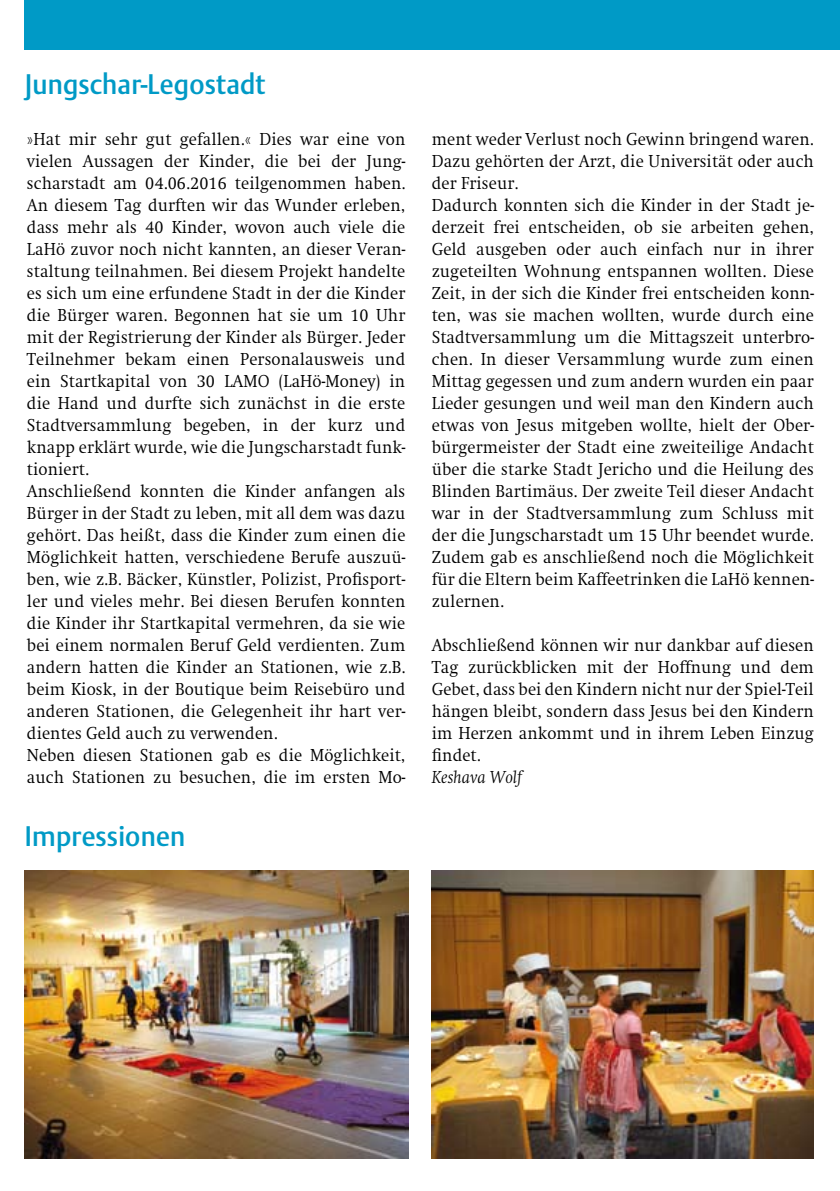
<style>
.page{position:relative;width:840px;height:1191px;background:#fff}
.page>*{position:absolute;margin:0;border:0;box-sizing:border-box;transform-origin:0 0}
.t1{font:500 28px "DTL Argo TOT";letter-spacing:.005em;color:#009ac6;scale:.94 1}
.t2{font:300 18px/22px "Swift EF";letter-spacing:.005em;color:#000;scale:.94 1}
.t3{font:italic 300 18px "Swift EF";letter-spacing:.005em;color:#000;scale:.94 1}
</style>
<div class="page">
<div style="left:25px;top:0;width:814px;height:50px;background:#009ac6"></div>
<img style="left:25px;top:870px;width:383px;height:288px">
<img style="left:431px;top:870px;width:382px;height:288px">
<h1 class="t1" style="left:25px;top:67px;width:257px">Jungschar-Legostadt</h1>
<p class="t2" style="left:27px;top:129px;width:404px">»Hat mir sehr gut gefallen.« Dies war eine von vielen Aussagen der Kinder, die bei der Jung&shy;scharstadt am 04.06.2016 teilgenommen haben.<br>An diesem Tag durften wir das Wunder erleben, dass mehr als 40 Kinder, wovon auch viele die LaHö zuvor noch nicht kannten, an dieser Veran&shy;staltung teilnahmen. Bei diesem Projekt handelte es sich um eine erfundene Stadt in der die Kinder die Bürger waren. Begonnen hat sie um 10 Uhr mit der Registrierung der Kinder als Bürger. Jeder Teilnehmer bekam einen Personalausweis und ein Startkapital von 30 LAMO (LaHö-Money) in die Hand und durfte sich zunächst in die erste Stadtversammlung begeben, in der kurz und knapp erklärt wurde, wie die Jungscharstadt funk&shy;tioniert.<br>Anschließend konnten die Kinder anfangen als Bürger in der Stadt zu leben, mit all dem was dazu gehört. Das heißt, dass die Kinder zum einen die Möglichkeit hatten, verschiedene Berufe auszuü&shy;ben, wie z.B. Bäcker, Künstler, Polizist, Profisport&shy;ler und vieles mehr. Bei diesen Berufen konnten die Kinder ihr Startkapital vermehren, da sie wie bei einem normalen Beruf Geld verdienten. Zum andern hatten die Kinder an Stationen, wie z.B. beim Kiosk, in der Boutique beim Reisebüro und anderen Stationen, die Gelegenheit ihr hart ver&shy;dientes Geld auch zu verwenden.<br>Neben diesen Stationen gab es die Möglichkeit, auch Stationen zu besuchen, die im ersten Mo-</p>
<p class="t2" style="left:431px;top:129px;width:408px">ment weder Verlust noch Gewinn bringend waren.<br>Dazu gehörten der Arzt, die Universität oder auch der Friseur.<br>Dadurch konnten sich die Kinder in der Stadt je&shy;derzeit frei entscheiden, ob sie arbeiten gehen, Geld ausgeben oder auch einfach nur in ihrer zugeteilten Wohnung entspannen wollten. Diese Zeit, in der sich die Kinder frei entscheiden konn&shy;ten, was sie machen wollten, wurde durch eine Stadtversammlung um die Mittagszeit unterbro&shy;chen. In dieser Versammlung wurde zum einen Mittag gegessen und zum andern wurden ein paar Lieder gesungen und weil man den Kindern auch etwas von Jesus mitgeben wollte, hielt der Ober&shy;bürgermeister der Stadt eine zweiteilige Andacht über die starke Stadt Jericho und die Heilung des Blinden Bartimäus. Der zweite Teil dieser Andacht war in der Stadtversammlung zum Schluss mit der die Jungscharstadt um 15 Uhr beendet wurde.<br>Zudem gab es anschließend noch die Möglichkeit für die Eltern beim Kaffeetrinken die LaHö kennen&shy;zulernen.</p>
<p class="t2" style="left:431px;top:635px;width:408px;text-align:justify">Abschließend können wir nur dankbar auf diesen Tag zurückblicken mit der Hoffnung und dem Gebet, dass bei den Kindern nicht nur der Spiel-Teil hängen bleibt, sondern dass Jesus bei den Kindern im Herzen ankommt und in ihrem Leben Einzug findet.</p>
<p class="t3" style="left:431px;top:767px;width:97px">Keshava Wolf</p>
<h1 class="t1" style="left:25px;top:819px;width:172px">Impressionen</h1>
</div>
